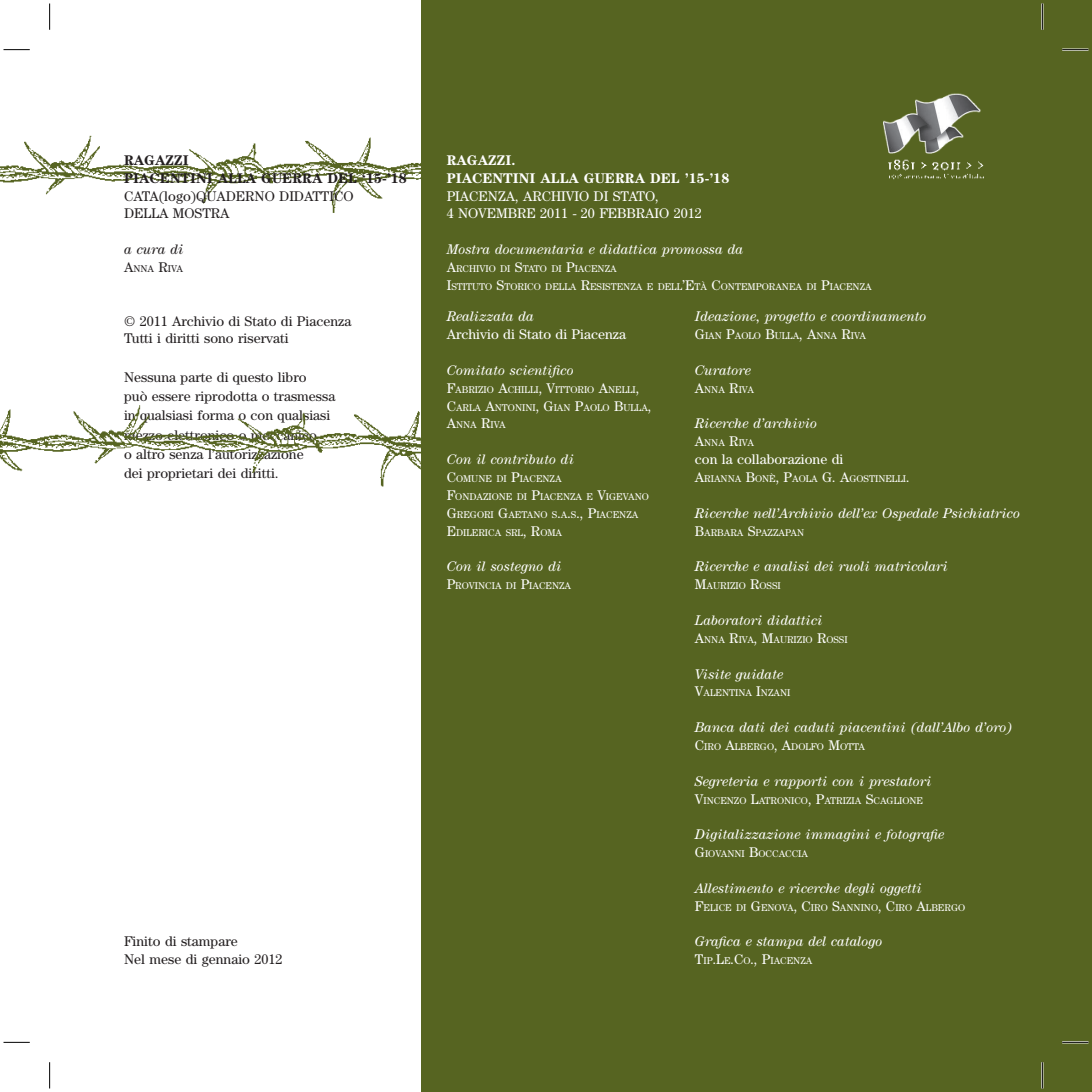
<style>
.page{position:relative;width:1092px;height:1092px;background:#fff}
.page>*{position:absolute;margin:0;border:0;box-sizing:border-box;transform-origin:0 0}
.t1{font:italic 14px "Century";color:#fff}
.t2{font:14px/19.2px "Century";color:#231f20}
.t3{font:14px/17.8px "Century";color:#fff}
.t4{font:700 14px/17.8px "Century";color:#fff}
.t5{font:700 14px/17.8px "Century";color:#231f20}
.t6{font:italic 14px "Century";color:#231f20}
.t7{font:9.8px/17.8px "Century";color:#fff}
.t8{font:9.8px "Century";color:#231f20}
.s1{font-size:14px}
</style>
<div class="page">
<img style="left:0;top:124px;width:422px;height:94px">
<div style="left:422px;top:0;width:669px;height:1091px;background:#566421"></div>
<img style="left:0;top:395px;width:422px;height:94px">
<img style="left:883px;top:93px;width:98px;height:61px">
<img style="left:888px;top:159px;width:96px;height:21px">
<hr style="left:1062px;top:49px;width:26px;height:2px;background:#fff">
<hr style="left:1062px;top:1041px;width:26px;height:2px;background:#fff">
<hr style="left:1041px;top:4px;width:2px;height:26px;background:#fff">
<hr style="left:1041px;top:1062px;width:2px;height:26px;background:#fff">
<svg style="left:4px;top:49px;width:26px;height:1px"></svg>
<svg style="left:1062px;top:49px;width:26px;height:1px"></svg>
<svg style="left:4px;top:1041px;width:26px;height:1px"></svg>
<svg style="left:1062px;top:1041px;width:26px;height:1px"></svg>
<svg style="left:49px;top:4px;width:1px;height:26px"></svg>
<svg style="left:49px;top:1062px;width:1px;height:26px"></svg>
<svg style="left:1041px;top:4px;width:1px;height:26px"></svg>
<svg style="left:1041px;top:1062px;width:1px;height:26px"></svg>
<h1 class="t5" style="left:124px;top:151px;width:284px">RAGAZZI<br>PIACENTINI ALLA GUERRA DEL ‘15-’18</h1>
<h1 class="t2" style="left:124px;top:186px;width:231px;line-height:17.8px">CATA(logo)QUADERNO DIDATTICO<br>DELLA MOSTRA</h1>
<h1 class="t6" style="left:124px;top:241px;width:61px">a cura di</h1>
<p class="t8" style="left:124px;top:263px;width:60px"><span class="s1">A</span>NNA <span class="s1">R</span>IVA</p>
<h1 class="t2" style="left:124px;top:311px;width:229px;line-height:17.8px">© 2011 Archivio di Stato di Piacenza<br>Tutti i diritti sono riservati</h1>
<h1 class="t2" style="left:124px;top:367px;width:213px">Nessuna parte di questo libro<br>può essere riprodotta o trasmessa in qualsiasi forma o con qualsiasi mezzo elettronico o meccanico<br>o altro senza l’autorizzazione<br>dei proprietari dei diritti.</h1>
<h1 class="t2" style="left:124px;top:932px;width:160px;line-height:17.8px">Finito di stampare<br>Nel mese di gennaio 2012</h1>
<h1 class="t4" style="left:446px;top:151px;width:284px">RAGAZZI.<br>PIACENTINI ALLA GUERRA DEL ’15-’18</h1>
<h1 class="t3" style="left:446px;top:186px;width:256px">PIACENZA, ARCHIVIO DI STATO,<br>4 NOVEMBRE 2011 - 20 FEBBRAIO 2012</h1>
<h1 class="t1" style="left:446px;top:241px;width:298px">Mostra documentaria e didattica promossa da</h1>
<p class="t7" style="left:446px;top:259px;width:426px"><span class="s1">A</span>RCHIVIO DI <span class="s1">S</span>TATO DI <span class="s1">P</span>IACENZA<br><span class="s1">I</span>STITUTO <span class="s1">S</span>TORICO DELLA <span class="s1">R</span>ESISTENZA E DELL<span class="s1">’E</span>TÀ <span class="s1">C</span>ONTEMPORANEA DI <span class="s1">P</span>IACENZA</p>
<h1 class="t1" style="left:446px;top:308px;width:89px">Realizzata da</h1>
<h1 class="t3" style="left:446px;top:325px;width:181px">Archivio di Stato di Piacenza</h1>
<h1 class="t1" style="left:446px;top:362px;width:128px">Comitato scientifico</h1>
<p class="t7" style="left:446px;top:380px;width:206px"><span class="s1">F</span>ABRIZIO <span class="s1">A</span>CHILLI<span class="s1">, V</span>ITTORIO <span class="s1">A</span>NELLI<span class="s1">,<br>C</span>ARLA <span class="s1">A</span>NTONINI<span class="s1">, G</span>IAN <span class="s1">P</span>AOLO <span class="s1">B</span>ULLA<span class="s1">,<br>A</span>NNA <span class="s1">R</span>IVA</p>
<h1 class="t1" style="left:446px;top:451px;width:129px">Con il contributo di</h1>
<p class="t7" style="left:446px;top:469px;width:204px"><span class="s1">C</span>OMUNE DI <span class="s1">P</span>IACENZA<br><span class="s1">F</span>ONDAZIONE DI <span class="s1">P</span>IACENZA E <span class="s1">V</span>IGEVANO<br><span class="s1">G</span>REGORI <span class="s1">G</span>AETANO S<span class="s1">.</span>A<span class="s1">.</span>S<span class="s1">., P</span>IACENZA<br><span class="s1">E</span>DILERICA SRL<span class="s1">, R</span>OMA</p>
<h1 class="t1" style="left:446px;top:558px;width:116px">Con il sostegno di</h1>
<p class="t7" style="left:446px;top:576px;width:126px"><span class="s1">P</span>ROVINCIA DI <span class="s1">P</span>IACENZA</p>
<h1 class="t1" style="left:694px;top:308px;width:233px">Ideazione, progetto e coordinamento</h1>
<p class="t7" style="left:694px;top:327px;width:173px"><span class="s1">G</span>IAN <span class="s1">P</span>AOLO <span class="s1">B</span>ULLA<span class="s1">, A</span>NNA <span class="s1">R</span>IVA</p>
<h1 class="t1" style="left:694px;top:362px;width:57px">Curatore</h1>
<p class="t7" style="left:694px;top:380px;width:60px"><span class="s1">A</span>NNA <span class="s1">R</span>IVA</p>
<h1 class="t1" style="left:694px;top:415px;width:124px">Ricerche d’archivio</h1>
<p class="t7" style="left:694px;top:434px;width:60px"><span class="s1">A</span>NNA <span class="s1">R</span>IVA</p>
<h1 class="t3" style="left:694px;top:450px;width:150px">con la collaborazione di</h1>
<p class="t7" style="left:694px;top:469px;width:216px"><span class="s1">A</span>RIANNA <span class="s1">B</span>ONÈ<span class="s1">, P</span>AOLA <span class="s1">G. A</span>GOSTINELLI<span class="s1">.</span></p>
<h1 class="t1" style="left:694px;top:505px;width:327px">Ricerche nell’Archivio dell’ex Ospedale Psichiatrico</h1>
<p class="t7" style="left:694px;top:523px;width:111px"><span class="s1">B</span>ARBARA <span class="s1">S</span>PAZZAPAN</p>
<h1 class="t1" style="left:694px;top:558px;width:254px">Ricerche e analisi dei ruoli matricolari</h1>
<p class="t7" style="left:694px;top:576px;width:87px"><span class="s1">M</span>AURIZIO <span class="s1">R</span>OSSI</p>
<h1 class="t1" style="left:694px;top:612px;width:129px">Laboratori didattici</h1>
<p class="t7" style="left:694px;top:630px;width:154px"><span class="s1">A</span>NNA <span class="s1">R</span>IVA<span class="s1">, M</span>AURIZIO <span class="s1">R</span>OSSI</p>
<h1 class="t1" style="left:694px;top:665px;width:90px">Visite guidate</h1>
<p class="t7" style="left:694px;top:684px;width:97px"><span class="s1">V</span>ALENTINA <span class="s1">I</span>NZANI</p>
<h1 class="t1" style="left:694px;top:719px;width:319px">Banca dati dei caduti piacentini (dall’Albo d’oro)</h1>
<p class="t7" style="left:694px;top:737px;width:172px"><span class="s1">C</span>IRO <span class="s1">A</span>LBERGO<span class="s1">,</span> <span class="s1">A</span>DOLFO <span class="s1">M</span>OTTA</p>
<h1 class="t1" style="left:694px;top:772px;width:238px">Segreteria e rapporti con i prestatori</h1>
<p class="t7" style="left:694px;top:791px;width:230px"><span class="s1">V</span>INCENZO <span class="s1">L</span>ATRONICO<span class="s1">, P</span>ATRIZIA <span class="s1">S</span>CAGLIONE</p>
<h1 class="t1" style="left:694px;top:826px;width:251px">Digitalizzazione immagini e fotografie</h1>
<p class="t7" style="left:694px;top:844px;width:115px"><span class="s1">G</span>IOVANNI <span class="s1">B</span>OCCACCIA</p>
<h1 class="t1" style="left:694px;top:879px;width:229px">Allestimento e ricerche degli oggetti</h1>
<p class="t7" style="left:694px;top:898px;width:272px"><span class="s1">F</span>ELICE DI <span class="s1">G</span>ENOVA<span class="s1">, C</span>IRO <span class="s1">S</span>ANNINO<span class="s1">, C</span>IRO <span class="s1">A</span>LBERGO</p>
<h1 class="t1" style="left:694px;top:933px;width:189px">Grafica e stampa del catalogo</h1>
<p class="t7" style="left:694px;top:951px;width:119px"><span class="s1">T</span>IP<span class="s1">.L</span>E<span class="s1">.C</span>O<span class="s1">., P</span>IACENZA</p>
</div>
